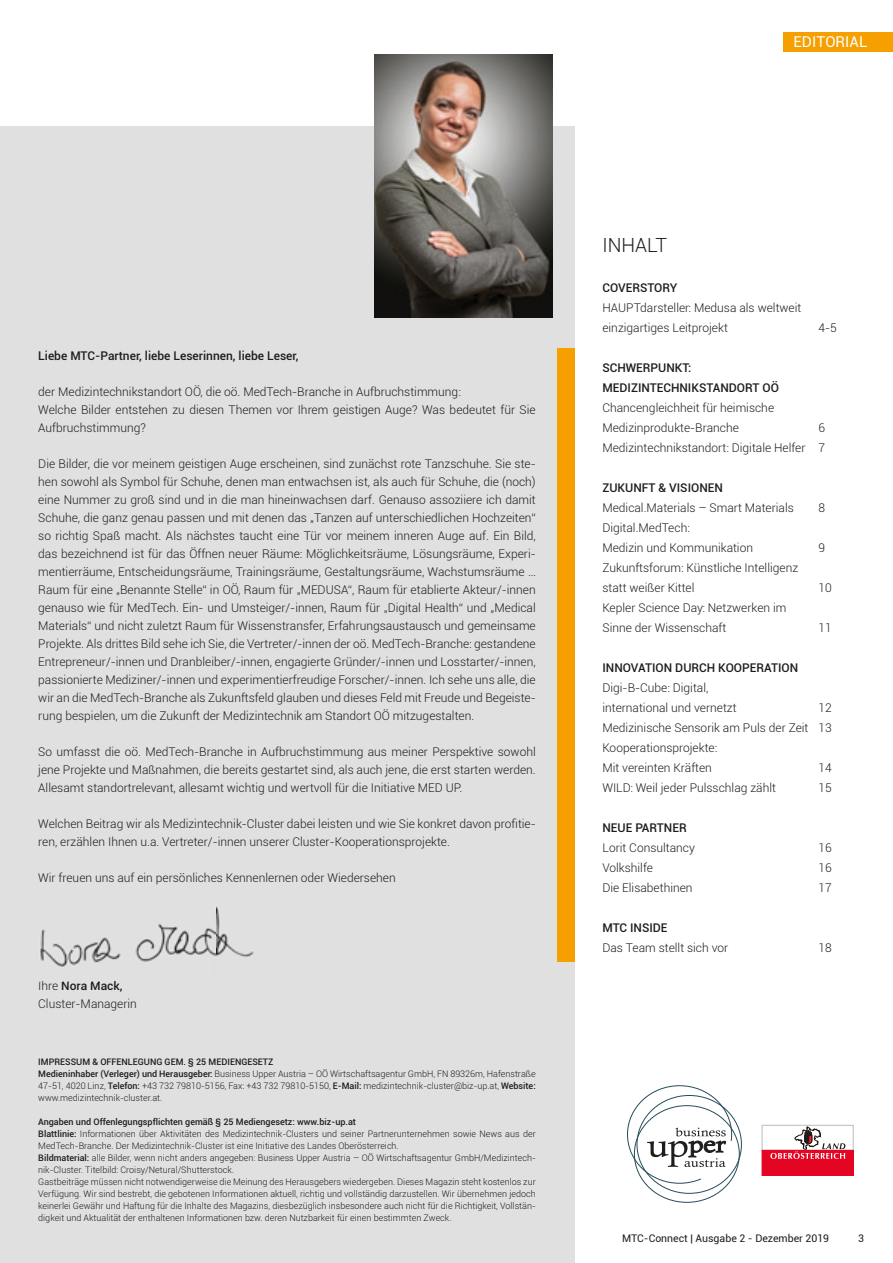
<style>
.page{position:relative;width:893px;height:1263px;background:#fff}
.page>*{position:absolute;margin:0;border:0;box-sizing:border-box;transform-origin:0 0}
.t1{font:300 19.5px "Roboto";color:#1d1d1b}
.t2{font:15px "Roboto";letter-spacing:.005em;color:#fff}
.t3{font:300 12px/18px "Roboto";color:#1d1d1b}
.t4{font:500 12px/20px "Roboto";color:#1d1d1b}
.t5{font:10.5px "Roboto";color:#1d1d1b}
.t6{font:300 9px/12px "Roboto";color:#1d1d1b}
.s1{font-weight:500}
</style>
<div class="page">
<div style="left:783px;top:32px;width:110px;height:20px;background:#f69f01"></div>
<div style="left:0;top:126px;width:574px;height:1137px;background:#e0e0e0"></div>
<img style="left:374px;top:54px;width:179px;height:264px">
<div style="left:557px;top:349px;width:17px;height:613px;background:#f69f01"></div>
<svg style="left:634px;top:1105px;width:106px;height:98px"></svg>
<svg style="left:627px;top:1085px;width:107px;height:100px"></svg>
<div style="left:762px;top:1125px;width:91px;height:25px;border:1px solid #bdbdbc"></div>
<div style="left:762px;top:1150px;width:91px;height:25px;background:#e40522"></div>
<svg style="left:770px;top:1127px;width:75px;height:32px"></svg>
<img style="left:39px;top:906px;width:215px;height:76px">
<svg style="left:40px;top:981px;width:18px;height:1px"></svg>
<img style="left:62px;top:981px;width:60px;height:1px">
<p class="t2" style="left:793px;top:32px;width:75px">EDITORIAL</p>
<p class="t4" style="left:38px;top:345px;width:262px">Liebe MTC-Partner, liebe Leserinnen, liebe Leser,</p>
<p class="t3" style="left:38px;top:382px;width:499px">der Medizintechnikstandort OÖ, die oö. MedTech-Branche in Aufbruchstimmung:<br>Welche Bilder entstehen zu diesen Themen vor Ihrem geistigen Auge? Was bedeutet für Sie<br>Aufbruchstimmung?</p>
<p class="t3" style="left:38px;top:454px;width:499px;text-align:justify">Die Bilder, die vor meinem geistigen Auge erscheinen, sind zunächst rote Tanzschuhe. Sie ste&shy;hen sowohl als Symbol für Schuhe, denen man entwachsen ist, als auch für Schuhe, die (noch) eine Nummer zu groß sind und in die man hineinwachsen darf. Genauso assoziiere ich damit Schuhe, die ganz genau passen und mit denen das „Tanzen auf unterschiedlichen Hochzeiten“ so richtig Spaß macht. Als nächstes taucht eine Tür vor meinem inneren Auge auf. Ein Bild, das bezeichnend ist für das Öffnen neuer Räume: Möglichkeitsräume, Lösungsräume, Experi&shy;mentierräume, Entscheidungsräume, Trainingsräume, Gestaltungsräume, Wachstumsräume … Raum für eine „Benannte Stelle“ in OÖ, Raum für „MEDUSA“, Raum für etablierte Akteur/-innen genauso wie für MedTech. Ein- und Umsteiger/-innen, Raum für „Digital Health“ und „Medical Materials“ und nicht zuletzt Raum für Wissenstransfer, Erfahrungsaustausch und gemeinsame Projekte. Als drittes Bild sehe ich Sie, die Vertreter/-innen der oö. MedTech-Branche: gestandene Entrepreneur/-innen und Dranbleiber/-innen, engagierte Gründer/-innen und Losstarter/-innen, passionierte Mediziner/-innen und experimentierfreudige Forscher/-innen. Ich sehe uns alle, die wir an die MedTech-Branche als Zukunftsfeld glauben und dieses Feld mit Freude und Begeiste&shy;rung bespielen, um die Zukunft der Medizintechnik am Standort OÖ mitzugestalten.</p>
<p class="t3" style="left:38px;top:742px;width:499px;text-align:justify">So umfasst die oö. MedTech-Branche in Aufbruchstimmung aus meiner Perspektive sowohl jene Projekte und Maßnahmen, die bereits gestartet sind, als auch jene, die erst starten werden.<br>Allesamt standortrelevant, allesamt wichtig und wertvoll für die Initiative MED UP.</p>
<p class="t3" style="left:38px;top:814px;width:499px">Welchen Beitrag wir als Medizintechnik-Cluster dabei leisten und wie Sie konkret davon profitie&shy;ren, erzählen Ihnen u.a. Vertreter/-innen unserer Cluster-Kooperationsprojekte.</p>
<p class="t3" style="left:38px;top:868px;width:359px">Wir freuen uns auf ein persönliches Kennenlernen oder Wiedersehen</p>
<p class="t3" style="left:38px;top:976px;width:100px">Ihre <span class="s1">Nora Mack,<br></span>Cluster-Managerin</p>
<p class="t6" style="left:38px;top:1056px;width:499px"><span class="s1">IMPRESSUM &amp; OFFENLEGUNG GEM. § 25 MEDIENGESETZ<br>Medieninhaber (Verleger) und Herausgeber:</span> Business Upper Austria – OÖ Wirtschaftsagentur GmbH, FN 89326m, Hafenstraße 47-51, 4020 Linz, <span class="s1">Telefon:</span> +43 732 79810-5156, Fax: +43 732 79810-5150, <span class="s1">E-Mail:</span> medizintechnik-cluster@biz-up.at, <span class="s1">Website: </span>www.medizintechnik-cluster.at.</p>
<p class="t6" style="left:38px;top:1115px;width:499px"><span class="s1">Angaben und Offenlegungspflichten gemäß § 25 Mediengesetz: www.biz-up.at<br>Blattlinie:</span> Informationen über Aktivitäten des Medizintechnik-Clusters und seiner Partnerunternehmen sowie News aus der MedTech-Branche. Der Medizintechnik-Cluster ist eine Initiative des Landes Oberösterreich.<br><span class="s1">Bildmaterial:</span> alle Bilder, wenn nicht anders angegeben: Business Upper Austria – OÖ Wirtschaftsagentur GmbH/Medizintech&shy;nik-Cluster. Titelbild: Croisy/Netural/Shutterstock.<br>Gastbeiträge müssen nicht notwendigerweise die Meinung des Herausgebers wiedergeben. Dieses Magazin steht kostenlos zur Verfügung. Wir sind bestrebt, die gebotenen Informationen aktuell, richtig und vollständig darzustellen. Wir übernehmen jedoch keinerlei Gewähr und Haftung für die Inhalte des Magazins, diesbezüglich insbesondere auch nicht für die Richtigkeit, Vollstän&shy;digkeit und Aktualität der enthaltenen Informationen bzw. deren Nutzbarkeit für einen bestimmten Zweck.</p>
<h1 class="t1" style="left:602px;top:232px;width:66px">INHALT</h1>
<p class="t4" style="left:602px;top:277px;width:77px">COVERSTORY</p>
<p class="t3" style="left:602px;top:297px;width:200px;line-height:20px">HAUPTdarsteller: Medusa als weltweit einzigartiges Leitprojekt</p>
<p class="t3" style="left:818px;top:318px;width:20px">4-5</p>
<p class="t4" style="left:602px;top:357px;width:178px">SCHWERPUNKT:<br>MEDIZINTECHNIKSTANDORT OÖ</p>
<p class="t3" style="left:602px;top:397px;width:173px;line-height:20px">Chancengleichheit für heimische<br>Medizinprodukte-Branche</p>
<p class="t3" style="left:602px;top:417px;width:224px;line-height:20px;text-align:right">6<br>Medizintechnikstandort: Digitale Helfer 7</p>
<p class="t4" style="left:602px;top:477px;width:122px">ZUKUNFT &amp; VISIONEN</p>
<p class="t3" style="left:602px;top:498px;width:193px">Medical.Materials – Smart Materials</p>
<p class="t3" style="left:818px;top:498px;width:8px">8</p>
<p class="t3" style="left:602px;top:517px;width:152px;line-height:20px">Digital.MedTech:<br>Medizin und Kommunikation</p>
<p class="t3" style="left:818px;top:538px;width:8px">9</p>
<p class="t3" style="left:602px;top:557px;width:197px;line-height:20px">Zukunftsforum: Künstliche Intelligenz statt weißer Kittel</p>
<p class="t3" style="left:602px;top:597px;width:186px;line-height:20px">Kepler Science Day: Netzwerken im<br>Sinne der Wissenschaft</p>
<p class="t3" style="left:818px;top:578px;width:15px">10</p>
<p class="t3" style="left:818px;top:618px;width:15px">11</p>
<p class="t4" style="left:602px;top:657px;width:197px">INNOVATION DURCH KOOPERATION</p>
<p class="t3" style="left:602px;top:677px;width:136px;line-height:20px">Digi-B-Cube: Digital, international und vernetzt</p>
<p class="t3" style="left:602px;top:697px;width:231px;line-height:20px;text-indent:216px">12<br>Medizinische Sensorik am Puls der Zeit 13<br>Kooperationsprojekte:<br>Mit vereinten Kräften</p>
<p class="t3" style="left:818px;top:758px;width:15px">14</p>
<p class="t3" style="left:602px;top:778px;width:175px">WILD: Weil jeder Pulsschlag zählt</p>
<p class="t3" style="left:818px;top:778px;width:15px">15</p>
<p class="t4" style="left:602px;top:817px;width:86px">NEUE PARTNER</p>
<p class="t3" style="left:602px;top:838px;width:94px">Lorit Consultancy</p>
<p class="t3" style="left:818px;top:838px;width:15px">16</p>
<p class="t3" style="left:602px;top:858px;width:52px">Volkshilfe</p>
<p class="t3" style="left:818px;top:858px;width:15px">16</p>
<p class="t3" style="left:602px;top:878px;width:92px">Die Elisabethinen</p>
<p class="t3" style="left:818px;top:878px;width:15px">17</p>
<p class="t4" style="left:602px;top:917px;width:67px">MTC INSIDE</p>
<p class="t3" style="left:602px;top:938px;width:127px">Das Team stellt sich vor</p>
<p class="t3" style="left:818px;top:938px;width:15px">18</p>
<p class="t5" style="left:622px;top:1231px;width:208px">MTC-Connect | Ausgabe 2 - Dezember 2019</p>
<p class="t5" style="left:858px;top:1231px;width:7px">3</p>
</div>
